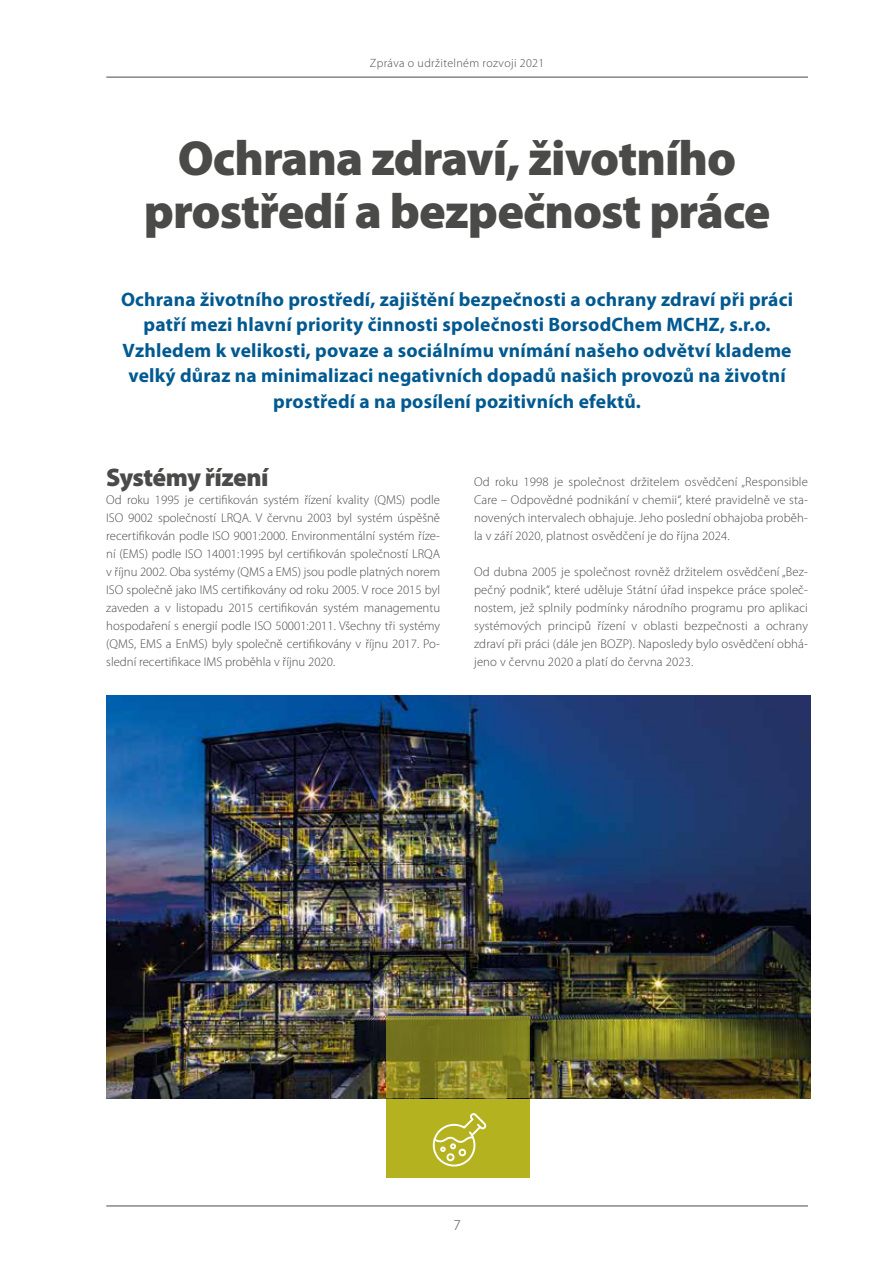
<style>
.page{position:relative;width:893px;height:1263px;background:#fff}
.page>*{position:absolute;margin:0;border:0;box-sizing:border-box;transform-origin:0 0}
.t1{font:900 49.5px/52.5px "Myriad Pro";letter-spacing:-.02em;color:#4a4a49;text-align:center}
.t2{font:900 25.5px "Myriad Pro";letter-spacing:-.025em;color:#4a4a49}
.t3{font:700 19.5px/25.5px "Myriad Pro";letter-spacing:.01em;color:#005990;text-align:center}
.t4{font:300 15px "Myriad Pro";color:#4a4a49}
.t5{font:300 12.75px/18px "Myriad Pro";letter-spacing:.01em;color:#4a4a49;text-align:justify}
.t6{font:300 12px "Myriad Pro";letter-spacing:.03em;color:#4a4a49}
</style>
<div class="page">
<hr style="left:106px;top:77px;width:702px;height:1px;background:#4a4a49">
<hr style="left:106px;top:1205px;width:702px;height:1px;background:#4a4a49">
<div style="left:386px;top:1098px;width:144px;height:80px;background:#b5b220"></div>
<img style="left:106px;top:695px;width:704px;height:403px">
<svg style="left:386px;top:1016px;width:144px;height:82px;background:#807e22"></svg>
<svg style="left:432px;top:1113px;width:55px;height:54px"></svg>
<p class="t6" style="left:370px;top:55px;width:176px">Zpráva o udržitelném rozvoji 2021</p>
<h1 class="t1" style="left:144px;top:130px;width:628px">Ochrana zdraví, životního prostředí a bezpečnost práce</h1>
<p class="t3" style="left:121px;top:286px;width:673px">Ochrana životního prostředí, zajištění bezpečnosti a ochrany zdraví při práci patří mezi hlavní priority činnosti společnosti BorsodChem MCHZ, s.r.o.<br>Vzhledem k velikosti, povaze a sociálnímu vnímání našeho odvětví klademe velký důraz na minimalizaci negativních dopadů našich provozů na životní prostředí a na posílení pozitivních efektů.</p>
<h2 class="t2" style="left:106px;top:460px;width:164px">Systémy řízení</h2>
<p class="t5" style="left:106px;top:491px;width:335px">Od roku 1995 je certifikován systém řízení kvality (QMS) podle ISO 9002 společností LRQA. V červnu 2003 byl systém úspěšně recertifikován podle ISO 9001:2000. Environmentální systém říze&shy;ní (EMS) podle ISO 14001:1995 byl certifikován společností LRQA v říjnu 2002. Oba systémy (QMS a EMS) jsou podle platných norem ISO společně jako IMS certifikovány od roku 2005. V roce 2015 byl zaveden a v listopadu 2015 certifikován systém managementu hospodaření s energií podle ISO 50001:2011. Všechny tři systémy (QMS, EMS a EnMS) byly společně certifikovány v říjnu 2017. Po&shy;slední recertifikace IMS proběhla v říjnu 2020.</p>
<p class="t5" style="left:474px;top:473px;width:335px">Od roku 1998 je společnost držitelem osvědčení „Responsible Care – Odpovědné podnikání v chemii“, které pravidelně ve sta&shy;novených intervalech obhajuje. Jeho poslední obhajoba proběh&shy;la v září 2020, platnost osvědčení je do října 2024.</p>
<p class="t5" style="left:474px;top:563px;width:335px">Od dubna 2005 je společnost rovněž držitelem osvědčení „Bez&shy;pečný podnik“, které uděluje Státní úřad inspekce práce společ&shy;nostem, jež splnily podmínky národního programu pro aplikaci systémových principů řízení v oblasti bezpečnosti a ochrany zdraví při práci (dále jen BOZP). Naposledy bylo osvědčení obhá&shy;jeno v červnu 2020 a platí do června 2023.</p>
<p class="t4" style="left:453px;top:1216px;width:9px">7</p>
</div>
